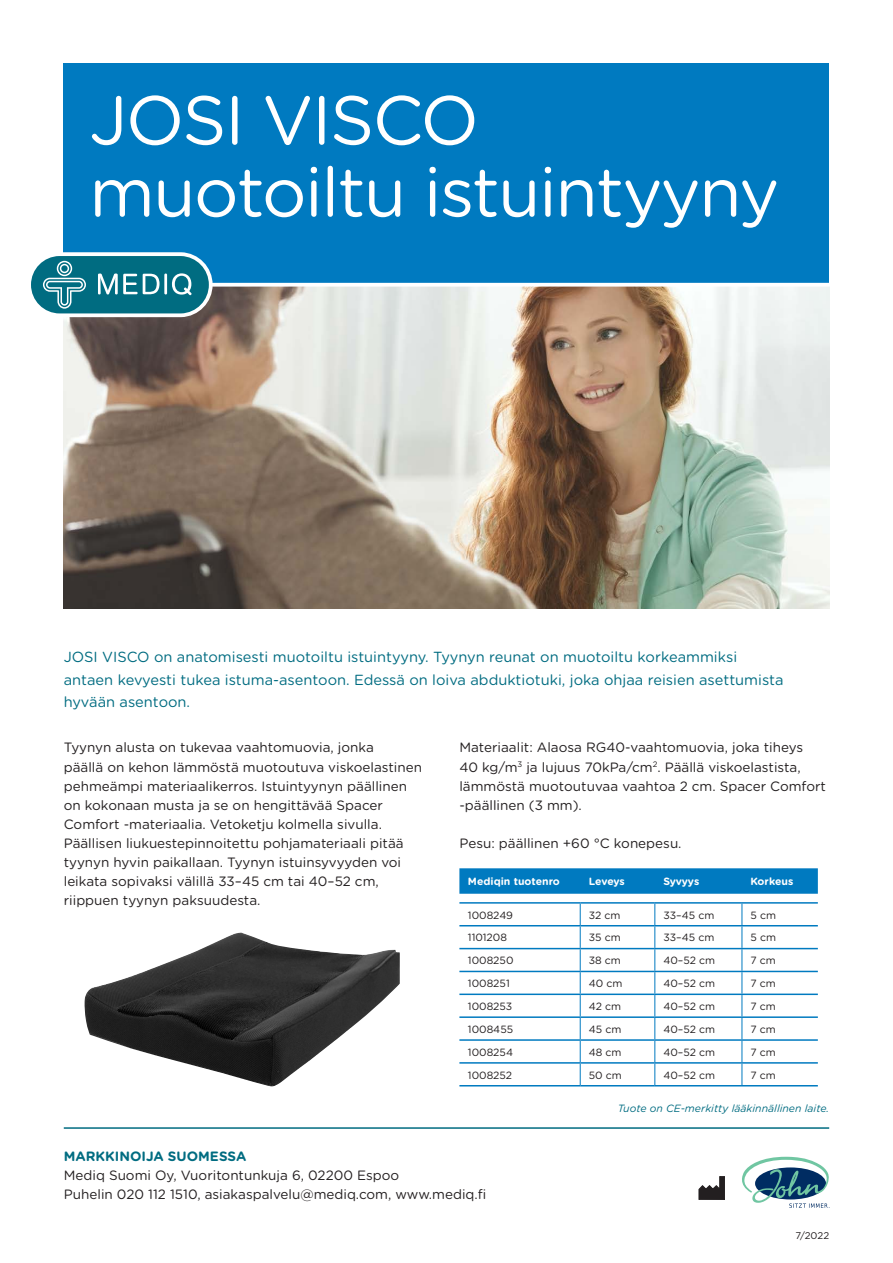
<style>
.page{position:relative;width:893px;height:1263px;background:#fff}
.page>*{position:absolute;margin:0;border:0;box-sizing:border-box;transform-origin:0 0}
.t1{font:69px/72px "Gotham Rounded";letter-spacing:-.025em;color:#fff}
.t2{font:14.7px/22.5px "Gotham Rounded";color:#006c81}
.t3{font:13.5px/19.2px "Gotham Rounded";color:#231f20}
.t4{font:700 13.5px "Gotham Rounded";color:#006c81}
.t5{font:10.5px "Gotham Rounded";color:#231f20}
.t6{font:italic 10.5px "Gotham Rounded";color:#006c81}
.t7{font:700 10.5px "Gotham Rounded";color:#fff}
.t8{font:9.75px "Gotham Rounded";color:#231f20}
</style>
<div class="page">
<hr style="left:64px;top:1127px;width:765px;height:2px;background:#006c81">
<svg style="left:699px;top:1176px;width:26px;height:24px"></svg>
<svg style="left:742px;top:1157px;width:87px;height:51px"></svg>
<img style="left:64px;top:287px;width:765px;height:321px">
<div style="left:64px;top:64px;width:765px;height:221px;background:#007ac0"></div>
<svg style="left:31px;top:252px;width:182px;height:65px;background:#4291a1"></svg>
<hr style="left:210px;top:283px;width:632px;height:4px;background:#fff">
<svg style="left:459px;top:868px;width:359px;height:26px;background:#067dc1"></svg>
<hr style="left:459px;top:902px;width:121px;height:2px;background:#007ac0">
<hr style="left:580px;top:902px;width:75px;height:2px;background:#007ac0">
<hr style="left:655px;top:902px;width:87px;height:2px;background:#007ac0">
<hr style="left:742px;top:902px;width:76px;height:2px;background:#007ac0">
<hr style="left:459px;top:925px;width:121px;height:1px;background:#007ac0">
<hr style="left:580px;top:925px;width:75px;height:1px;background:#007ac0">
<hr style="left:655px;top:925px;width:87px;height:1px;background:#007ac0">
<hr style="left:742px;top:925px;width:76px;height:1px;background:#007ac0">
<hr style="left:459px;top:948px;width:121px;height:1px;background:#007ac0">
<hr style="left:580px;top:948px;width:75px;height:1px;background:#007ac0">
<hr style="left:655px;top:948px;width:87px;height:1px;background:#007ac0">
<hr style="left:742px;top:948px;width:76px;height:1px;background:#007ac0">
<hr style="left:459px;top:971px;width:121px;height:1px;background:#007ac0">
<hr style="left:580px;top:971px;width:75px;height:1px;background:#007ac0">
<hr style="left:655px;top:971px;width:87px;height:1px;background:#007ac0">
<hr style="left:742px;top:971px;width:76px;height:1px;background:#007ac0">
<hr style="left:459px;top:993px;width:121px;height:2px;background:#007ac0">
<hr style="left:580px;top:993px;width:75px;height:2px;background:#007ac0">
<hr style="left:655px;top:993px;width:87px;height:2px;background:#007ac0">
<hr style="left:742px;top:993px;width:76px;height:2px;background:#007ac0">
<hr style="left:459px;top:1016px;width:121px;height:2px;background:#007ac0">
<hr style="left:580px;top:1016px;width:75px;height:2px;background:#007ac0">
<hr style="left:655px;top:1016px;width:87px;height:2px;background:#007ac0">
<hr style="left:742px;top:1016px;width:76px;height:2px;background:#007ac0">
<hr style="left:459px;top:1039px;width:121px;height:2px;background:#007ac0">
<hr style="left:580px;top:1039px;width:75px;height:2px;background:#007ac0">
<hr style="left:655px;top:1039px;width:87px;height:2px;background:#007ac0">
<hr style="left:742px;top:1039px;width:76px;height:2px;background:#007ac0">
<hr style="left:459px;top:1062px;width:121px;height:2px;background:#007ac0">
<hr style="left:580px;top:1062px;width:75px;height:2px;background:#007ac0">
<hr style="left:655px;top:1062px;width:87px;height:2px;background:#007ac0">
<hr style="left:742px;top:1062px;width:76px;height:2px;background:#007ac0">
<hr style="left:459px;top:1085px;width:121px;height:1px;background:#007ac0">
<hr style="left:580px;top:1085px;width:75px;height:1px;background:#007ac0">
<hr style="left:655px;top:1085px;width:87px;height:1px;background:#007ac0">
<hr style="left:742px;top:1085px;width:76px;height:1px;background:#007ac0">
<svg style="left:580px;top:904px;width:1px;height:181px"></svg>
<svg style="left:655px;top:904px;width:1px;height:181px"></svg>
<svg style="left:742px;top:904px;width:1px;height:181px"></svg>
<img style="left:84px;top:933px;width:316px;height:153px">
<h1 class="t1" style="left:89px;top:81px;width:692px">JOSI VISCO muotoiltu istuintyyny</h1>
<p class="t2" style="left:64px;top:645px;width:721px">JOSI VISCO on anatomisesti muotoiltu istuintyyny. Tyynyn reunat on muotoiltu korkeammiksi antaen kevyesti tukea istuma-asentoon. Edessä on loiva abduktiotuki, joka ohjaa reisien asettumista hyvään asentoon.</p>
<p class="t3" style="left:459px;top:737px;width:368px">Materiaalit: Alaosa RG40-vaahtomuovia, joka tiheys<br>40 kg/m<sup>3</sup> ja lujuus 70kPa/cm<sup>2</sup>. Päällä viskoelastista, lämmöstä muotoutuvaa vaahtoa 2 cm. Spacer Comfort -päällinen (3 mm).</p>
<p class="t3" style="left:459px;top:833px;width:224px">Pesu: päällinen +60 °C konepesu.</p>
<p class="t3" style="left:64px;top:737px;width:360px">Tyynyn alusta on tukevaa vaahtomuovia, jonka<br>päällä on kehon lämmöstä muotoutuva viskoelastinen pehmeämpi materiaalikerros. Istuintyynyn päällinen on kokonaan musta ja se on hengittävää Spacer Comfort -materiaalia. Vetoketju kolmella sivulla.<br>Päällisen liukuestepinnoitettu pohjamateriaali pitää tyynyn hyvin paikallaan. Tyynyn istuinsyvyyden voi leikata sopivaksi välillä 33–45 cm tai 40–52 cm, riippuen tyynyn paksuudesta.</p>
<p class="t7" style="left:468px;top:874px;width:94px">Mediqin tuotenro</p>
<p class="t7" style="left:589px;top:874px;width:38px">Leveys</p>
<p class="t7" style="left:663px;top:874px;width:37px">Syvyys</p>
<p class="t7" style="left:750px;top:874px;width:44px">Korkeus</p>
<p class="t5" style="left:468px;top:907px;width:47px">1008249</p>
<p class="t5" style="left:589px;top:907px;width:33px">32 cm</p>
<p class="t5" style="left:663px;top:907px;width:53px">33–45 cm</p>
<p class="t5" style="left:750px;top:907px;width:27px">5 cm</p>
<p class="t5" style="left:468px;top:930px;width:41px">1101208</p>
<p class="t5" style="left:589px;top:930px;width:33px">35 cm</p>
<p class="t5" style="left:663px;top:930px;width:53px">33–45 cm</p>
<p class="t5" style="left:750px;top:930px;width:27px">5 cm</p>
<p class="t5" style="left:468px;top:953px;width:47px">1008250</p>
<p class="t5" style="left:589px;top:953px;width:34px">38 cm</p>
<p class="t5" style="left:663px;top:953px;width:53px">40–52 cm</p>
<p class="t5" style="left:750px;top:953px;width:27px">7 cm</p>
<p class="t5" style="left:468px;top:976px;width:43px">1008251</p>
<p class="t5" style="left:589px;top:976px;width:35px">40 cm</p>
<p class="t5" style="left:663px;top:976px;width:53px">40–52 cm</p>
<p class="t5" style="left:750px;top:976px;width:27px">7 cm</p>
<p class="t5" style="left:468px;top:999px;width:46px">1008253</p>
<p class="t5" style="left:589px;top:999px;width:34px">42 cm</p>
<p class="t5" style="left:663px;top:999px;width:53px">40–52 cm</p>
<p class="t5" style="left:750px;top:999px;width:27px">7 cm</p>
<p class="t5" style="left:468px;top:1022px;width:47px">1008455</p>
<p class="t5" style="left:589px;top:1022px;width:34px">45 cm</p>
<p class="t5" style="left:663px;top:1022px;width:53px">40–52 cm</p>
<p class="t5" style="left:750px;top:1022px;width:27px">7 cm</p>
<p class="t5" style="left:468px;top:1045px;width:47px">1008254</p>
<p class="t5" style="left:589px;top:1045px;width:34px">48 cm</p>
<p class="t5" style="left:663px;top:1045px;width:53px">40–52 cm</p>
<p class="t5" style="left:750px;top:1045px;width:27px">7 cm</p>
<p class="t5" style="left:468px;top:1067px;width:46px">1008252</p>
<p class="t5" style="left:589px;top:1067px;width:35px">50 cm</p>
<p class="t5" style="left:663px;top:1067px;width:53px">40–52 cm</p>
<p class="t5" style="left:750px;top:1067px;width:27px">7 cm</p>
<p class="t4" style="left:64px;top:1146px;width:184px">MARKKINOIJA SUOMESSA</p>
<p class="t3" style="left:64px;top:1165px;width:424px">Mediq Suomi Oy, Vuoritontunkuja 6, 02200 Espoo<br>Puhelin 020 112 1510, asiakaspalvelu@mediq.com, www.mediq.fi</p>
<p class="t6" style="left:618px;top:1101px;width:213px">Tuote on CE-merkitty lääkinnällinen laite.</p>
<p class="t8" style="left:796px;top:1228px;width:35px">7/2022</p>
</div>
